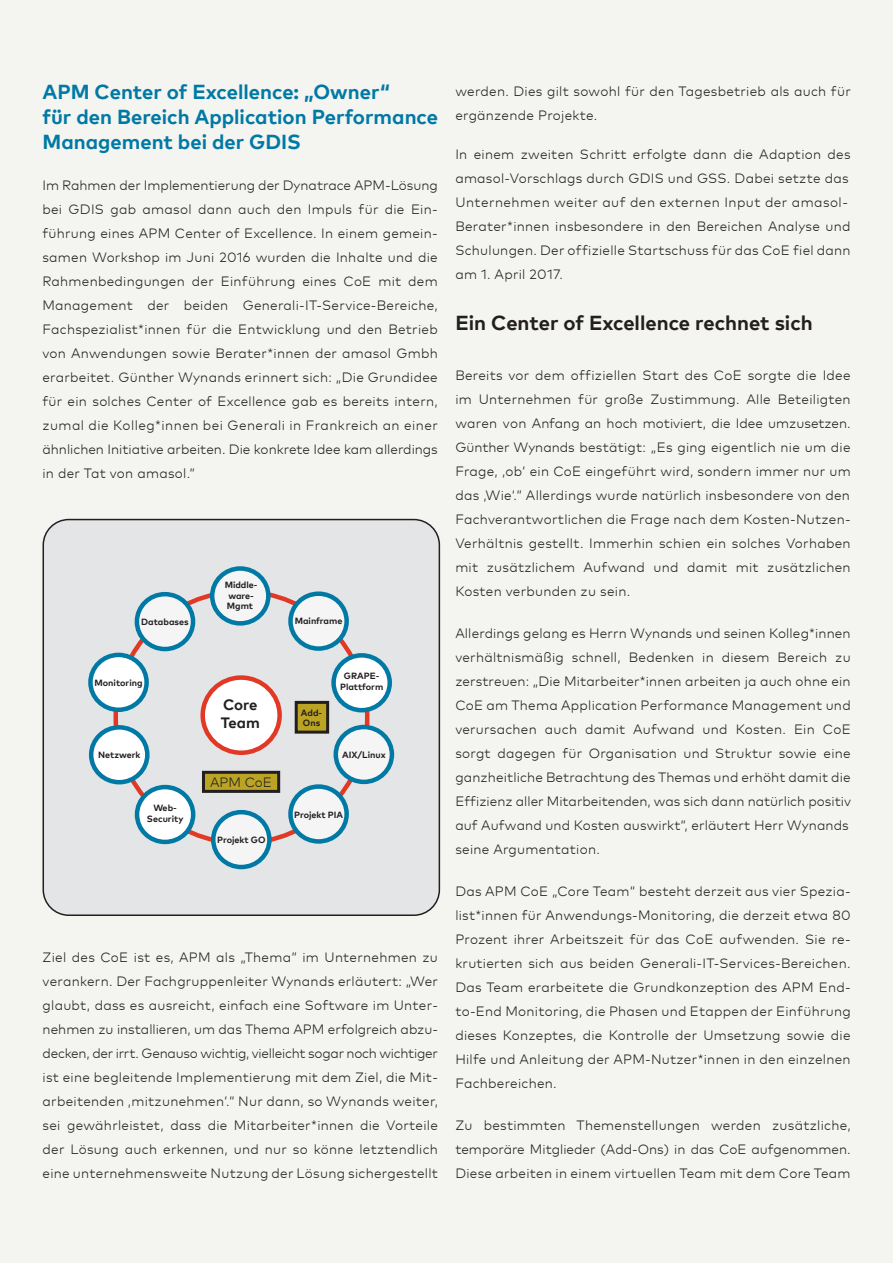
<style>
.page{position:relative;width:893px;height:1263px;background:#f4f4f0}
.page>*{position:absolute;margin:0;border:0;box-sizing:border-box;transform-origin:0 0}
.t1{font:700 20.25px/24.6px "Mark Pro";color:#0079a5}
.t2{font:700 20.25px "Mark Pro";color:#231f20}
.t3{font:700 15px/18px "Mark Pro";letter-spacing:-.005em;color:#231f20}
.t4{font:300 13.5px/24px "Mark Pro";letter-spacing:.02em;color:#231f20;text-align:justify}
.t5{font:700 9px/10.8px "Mark Pro";color:#231f20}
</style>
<div class="page">
<div style="left:43px;top:519px;width:396px;height:396px;background:#e4e5e7;border-radius:26px"></div>
<div style="left:43px;top:519px;width:397px;height:397px;border:2px solid #231f20;border-radius:26px"></div>
<div style="left:137px;top:594px;width:56px;height:55px;background:#f5f5f6;border-radius:50%"></div>
<div style="left:135px;top:592px;width:60px;height:59px;border:4px solid #0079a5;border-radius:50%"></div>
<div style="left:212px;top:568px;width:56px;height:55px;background:#f5f5f6;border-radius:50%"></div>
<div style="left:210px;top:566px;width:61px;height:60px;border:4px solid #0079a5;border-radius:50%"></div>
<div style="left:290px;top:594px;width:57px;height:54px;background:#f5f5f6;border-radius:50%"></div>
<div style="left:288px;top:591px;width:61px;height:60px;border:4px solid #0079a5;border-radius:50%"></div>
<div style="left:334px;top:655px;width:56px;height:55px;background:#fff;border-radius:50%"></div>
<div style="left:331px;top:653px;width:61px;height:59px;border:4px solid #0079a5;border-radius:50%"></div>
<div style="left:90px;top:655px;width:57px;height:55px;background:#fff;border-radius:50%"></div>
<div style="left:88px;top:653px;width:61px;height:59px;border:4px solid #0079a5;border-radius:50%"></div>
<div style="left:91px;top:727px;width:56px;height:55px;background:#fff;border-radius:50%"></div>
<div style="left:89px;top:725px;width:61px;height:59px;border:4px solid #0079a5;border-radius:50%"></div>
<div style="left:137px;top:787px;width:56px;height:55px;background:#fff;border-radius:50%"></div>
<div style="left:135px;top:785px;width:60px;height:59px;border:4px solid #0079a5;border-radius:50%"></div>
<div style="left:213px;top:812px;width:56px;height:55px;background:#f5f5f6;border-radius:50%"></div>
<div style="left:211px;top:810px;width:61px;height:59px;border:4px solid #0079a5;border-radius:50%"></div>
<div style="left:290px;top:786px;width:57px;height:55px;background:#f5f5f6;border-radius:50%"></div>
<div style="left:288px;top:784px;width:61px;height:60px;border:4px solid #0079a5;border-radius:50%"></div>
<div style="left:336px;top:727px;width:56px;height:55px;background:#f5f5f6;border-radius:50%"></div>
<div style="left:334px;top:725px;width:60px;height:59px;border:4px solid #0079a5;border-radius:50%"></div>
<div style="left:296px;top:702px;width:32px;height:30px;background:#bba324"></div>
<div style="left:295px;top:701px;width:34px;height:33px;border:3px solid #231f20"></div>
<div style="left:203px;top:678px;width:77px;height:75px;background:#fff;border-radius:50%"></div>
<div style="left:200px;top:675px;width:82px;height:80px;border:4px solid #e13926;border-radius:50%"></div>
<div style="left:203px;top:772px;width:76px;height:19px;background:#bba324"></div>
<div style="left:202px;top:771px;width:78px;height:22px;border:3px solid #231f20"></div>
<h1 class="t1" style="left:43px;top:78px;width:397px">APM Center of Excellence: „Owner“<br>für den Bereich Application Performance<br>Management bei der GDIS</h1>
<p class="t4" style="left:455px;top:78px;width:397px">werden. Dies gilt sowohl für den Tagesbetrieb als auch für ergänzende Projekte.</p>
<p class="t4" style="left:455px;top:141px;width:397px;text-align:left">In einem zweiten Schritt erfolgte dann die Adaption des amasol-Vorschlags durch GDIS und GSS. Dabei setzte das Unternehmen weiter auf den externen Input der amasol-Berater*innen insbesondere in den Bereichen Analyse und Schulungen. Der offizielle Startschuss für das CoE fiel dann am 1. April 2017.</p>
<p class="t4" style="left:42px;top:172px;width:397px">Im Rahmen der Implementierung der Dynatrace APM-Lösung bei GDIS gab amasol dann auch den Impuls für die Ein&shy;führung eines APM Center of Excellence. In einem gemein&shy;samen Workshop im Juni 2016 wurden die Inhalte und die Rahmenbedingungen der Einführung eines CoE mit dem Management der beiden Generali-IT-Service-Bereiche, Fachspezialist*innen für die Entwicklung und den Betrieb von Anwendungen sowie Berater*innen der amasol Gmbh erarbeitet. Günther Wynands erinnert sich: „Die Grundidee für ein solches Center of Excellence gab es bereits intern, zumal die Kolleg*innen bei Generali in Frankreich an einer ähnlichen Initiative arbeiten. Die konkrete Idee kam allerdings in der Tat von amasol.“</p>
<h1 class="t2" style="left:455px;top:307px;width:359px">Ein Center of Excellence rechnet sich</h1>
<p class="t4" style="left:455px;top:362px;width:397px">Bereits vor dem offiziellen Start des CoE sorgte die Idee im Unternehmen für große Zustimmung. Alle Beteiligten waren von Anfang an hoch motiviert, die Idee umzusetzen.<br>Günther Wynands bestätigt: „Es ging eigentlich nie um die Frage, ‚ob‘ ein CoE eingeführt wird, sondern immer nur um das ‚Wie‘.“ Allerdings wurde natürlich insbesondere von den Fachverantwortlichen die Frage nach dem Kosten-Nutzen-Verhältnis gestellt. Immerhin schien ein solches Vorhaben mit zusätzlichem Aufwand und damit mit zusätzlichen Kosten verbunden zu sein.</p>
<p class="t4" style="left:455px;top:620px;width:397px;text-align:left">Allerdings gelang es Herrn Wynands und seinen Kolleg*innen verhältnismäßig schnell, Bedenken in diesem Bereich zu zerstreuen: „Die Mitarbeiter*innen arbeiten ja auch ohne ein CoE am Thema Application Performance Management und verursachen auch damit Aufwand und Kosten. Ein CoE sorgt dagegen für Organisation und Struktur sowie eine ganzheitliche Betrachtung des Themas und erhöht damit die Effizienz aller Mitarbeitenden, was sich dann natürlich positiv auf Aufwand und Kosten auswirkt“, erläutert Herr Wynands seine Argumentation.</p>
<p class="t4" style="left:455px;top:878px;width:397px">Das APM CoE „Core Team“ besteht derzeit aus vier Spezia&shy;list*innen für Anwendungs-Monitoring, die derzeit etwa 80<br>Prozent ihrer Arbeitszeit für das CoE aufwenden. Sie re&shy;krutierten sich aus beiden Generali-IT-Services-Bereichen.<br>Das Team erarbeitete die Grundkonzeption des APM End&shy;to-End Monitoring, die Phasen und Etappen der Einführung dieses Konzeptes, die Kontrolle der Umsetzung sowie die Hilfe und Anleitung der APM-Nutzer*innen in den einzelnen Fachbereichen.</p>
<p class="t4" style="left:455px;top:1112px;width:397px">Zu bestimmten Themenstellungen werden zusätzliche, temporäre Mitglieder (Add-Ons) in das CoE aufgenommen.<br>Diese arbeiten in einem virtuellen Team mit dem Core Team</p>
<p class="t5" style="left:225px;top:578px;width:34px">Middle&shy;ware-<br>Mgmt</p>
<p class="t5" style="left:295px;top:615px;width:49px">Mainframe</p>
<p class="t5" style="left:141px;top:615px;width:49px">Databases</p>
<p class="t5" style="left:344px;top:670px;width:37px">GRAPE-</p>
<p class="t5" style="left:95px;top:677px;width:50px">Monitoring</p>
<p class="t5" style="left:340px;top:681px;width:45px">Plattform</p>
<p class="t3" style="left:221px;top:695px;width:41px">Core<br>Team</p>
<p class="t5" style="left:301px;top:706px;width:23px">Add-<br>Ons</p>
<p class="t5" style="left:98px;top:748px;width:44px">Netzwerk</p>
<p class="t5" style="left:342px;top:749px;width:45px">AIX/Linux</p>
<p class="t4" style="left:210px;top:769px;width:63px">APM CoE</p>
<p class="t5" style="left:147px;top:802px;width:38px;text-align:center">Web-<br>Security</p>
<p class="t5" style="left:294px;top:808px;width:50px">Projekt PIA</p>
<p class="t5" style="left:217px;top:834px;width:50px">Projekt GO</p>
<p class="t4" style="left:43px;top:944px;width:397px">Ziel des CoE ist es, APM als „Thema“ im Unternehmen zu verankern. Der Fachgruppenleiter Wynands erläutert: „Wer glaubt, dass es ausreicht, einfach eine Software im Unter&shy;nehmen zu installieren, um das Thema APM erfolgreich abzu&shy;decken, der irrt. Genauso wichtig, vielleicht sogar noch wichtiger ist eine begleitende Implementierung mit dem Ziel, die Mit&shy;arbeitenden ‚mitzunehmen‘.“ Nur dann, so Wynands weiter, sei gewährleistet, dass die Mitarbeiter*innen die Vorteile der Lösung auch erkennen, und nur so könne letztendlich eine unternehmensweite Nutzung der Lösung sichergestellt</p>
</div>
